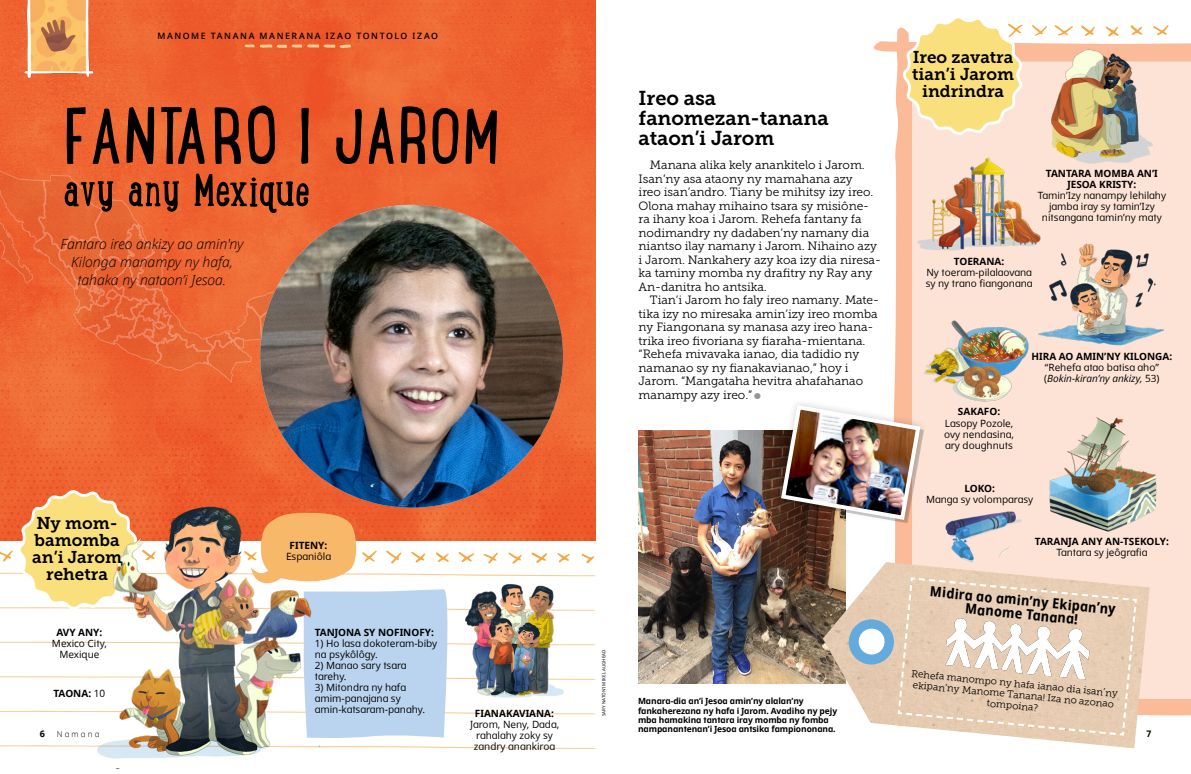
<style>
.page{position:relative;width:1191px;height:774px;background:#fff}
.page>*{position:absolute;margin:0;border:0;box-sizing:border-box;transform-origin:0 0}
.ARTCL_title_Lunchbox{font:85px "Lunch Box";color:#000}
.ARTCL_title_Lunchbox-2{font:50px "Lunch Box Slab";color:#000}
.TOPIC_title_Museo_20{font:20px/20px "Museo Slablds Lat 700";letter-spacing:-.005em;color:#000}
.TOPIC_title_Museo_17{font:17px/17px "Museo Slablds Lat 700";color:#000;text-align:center}
.t1{font:italic 300 14px/18px "Dots Solidlds Lat";color:#000;text-align:center}
.t2{font:700 14px/13.8px "Dots Solid Condlds Lat";color:#000;text-align:center}
.ARTCL_para_first_Mus{font:12px/13.5px "Museo Slablds Lat 300";letter-spacing:-.005em;color:#000}
.ARTCL_para_Museo{font:12px/13.5px "Museo Slablds Lat 300";letter-spacing:-.005em;color:#000}
.TOPIC-1_para_first_c{font:10px/11.1px "Dots Solidlds Lat";color:#000;text-align:center}
.TOPIC-1_para_flush_l{font:10px/11.1px "Dots Solidlds Lat";color:#000}
.t3{font:10px/11.1px "Museo Slablds Lat 300";color:#000;text-align:center}
.TOPIC-1_para_first_c-2{font:700 10px/11px "Dots Solidlds Lat";color:#000;text-align:center}
.TOPIC-1_para_flush_l-2{font:700 10px "Dots Solidlds Lat";color:#000}
.t4{font:700 9px "Dots Solidlds Lat";color:#000}
.t5{font:700 9px "Dots Solidlds Lat";color:#000;scale:.95 1}
.t6{font:600 8.8px "Dots Solidlds Lat";letter-spacing:.185em;color:#000}
.INFO_para_dots{font:700 8.5px/9.2px "Dots Solidlds Lat";letter-spacing:-.01em;color:#000}
.t7{font:300 8px "Dots Solidlds Lat";letter-spacing:.28em;color:#000}
.FIGimg-CRDT_para{font:4.5px "Dots Solidlds Lat";color:#000}
.s1{font-weight:700}
.s2{font-family:"Ding P Ilds Dpi";font-size:8.5px;color:#939598}
.s3{font-style:italic}
.s4{font-weight:400}
</style>
<div class="page">
<img style="left:0;top:0;width:595px;height:488px">
<svg style="left:873px;top:25px;width:318px;height:691px"></svg>
<div style="left:912px;top:62px;width:279px;height:637px;background:#fde3d5"></div>
<svg style="left:1054px;top:25px;width:19px;height:11px"></svg>
<svg style="left:1105px;top:27px;width:13px;height:9px"></svg>
<svg style="left:1081px;top:25px;width:14px;height:11px"></svg>
<svg style="left:1152px;top:25px;width:16px;height:10px"></svg>
<svg style="left:1130px;top:25px;width:12px;height:10px"></svg>
<svg style="left:1032px;top:25px;width:15px;height:11px"></svg>
<svg style="left:0;top:745px;width:595px;height:4px"></svg>
<img style="left:638px;top:431px;width:207px;height:253px">
<svg style="left:901px;top:18px;width:123px;height:119px;background:#fbe19d"></svg>
<img style="left:23px;top:0;width:71px;height:79px">
<img style="left:823px;top:562px;width:326px;height:186px">
<svg style="left:847px;top:577px;width:290px;height:159px;background:#e6d2be"></svg>
<svg style="left:244px;top:44px;width:107px;height:4px"></svg>
<svg style="left:0;top:162px;width:280px;height:220px;background:#ec6735"></svg>
<svg style="left:0;top:488px;width:595px;height:250px"></svg>
<img style="left:772px;top:396px;width:157px;height:133px">
<img style="left:94px;top:502px;width:225px;height:267px">
<img style="left:461px;top:557px;width:107px;height:149px">
<img style="left:260px;top:205px;width:303px;height:303px;border-radius:151px">
<img style="left:1049px;top:47px;width:105px;height:122px">
<img style="left:912px;top:153px;width:134px;height:105px">
<img style="left:1034px;top:235px;width:135px;height:116px">
<img style="left:920px;top:314px;width:114px;height:97px">
<img style="left:1045px;top:414px;width:113px;height:123px">
<img style="left:940px;top:506px;width:84px;height:63px">
<p class="t6" style="left:157px;top:29px;width:282px">MANOME TANANA MANERANA IZAO TONTOLO IZAO</p>
<p class="ARTCL_title_Lunchbox" style="left:63px;top:77px;width:438px">FANTARO I JAROM</p>
<p class="ARTCL_title_Lunchbox-2" style="left:63px;top:155px;width:248px">avy any Mexique</p>
<p class="t1" style="left:60px;top:235px;width:185px">Fantaro ireo ankizy ao amin'ny<br>Kilonga manampy ny hafa, tahaka ny nataon’i Jesoa.</p>
<p class="TOPIC_title_Museo_17" style="left:32px;top:513px;width:91px">Ny mom&shy;bamomba an’i Jarom rehetra</p>
<p class="TOPIC-1_para_first_c" style="left:286px;top:540px;width:47px"><span class="s1">FITENY:<br></span>Espaniôla</p>
<p class="TOPIC_title_Museo_20" style="left:638px;top:87px;width:191px">Ireo asa fanomezan-tanana ataon’i Jarom</p>
<p class="ARTCL_para_first_Mus" style="left:638px;top:158px;width:244px;text-indent:11px">Manana alika kely anankitelo i Jarom.<br>Isan’ny asa ataony ny mamahana azy<br>ireo isan’andro. Tiany be mihitsy izy ireo.<br>Olona mahay mihaino tsara sy misiône&shy;ra ihany koa i Jarom. Rehefa fantany fa nodimandry ny dadaben’ny namany dia niantso ilay namany i Jarom. Nihaino azy i Jarom. Nankahery azy koa izy dia niresa&shy;ka taminy momba ny drafitry ny Ray any An-danitra ho antsika.</p>
<p class="ARTCL_para_Museo" style="left:638px;top:293px;width:242px;text-indent:11px">Tian’i Jarom ho faly ireo namany. Mate&shy;tika izy no miresaka amin’izy ireo momba ny Fiangonana sy manasa azy ireo hana&shy;trika ireo fivoriana sy fiaraha-mientana. “Rehefa mivavaka ianao, dia tadidio ny namanao sy ny fianakavianao,” hoy i Jarom. “Mangataha hevitra ahafahanao manampy azy ireo.” <span class="s2">●</span></p>
<p class="TOPIC_title_Museo_17" style="left:912px;top:48px;width:104px">Ireo zavatra tian’i Jarom indrindra</p>
<p class="TOPIC-1_para_first_c" style="left:1037px;top:167px;width:130px"><span class="s1">TANTARA MOMBA AN’I<br>JESOA KRISTY:<br></span>Tamin’Izy nanampy lehilahy jamba iray sy tamin’Izy nitsangana tamin’ny maty</p>
<p class="TOPIC-1_para_first_c" style="left:925px;top:255px;width:108px"><span class="s1">TOERANA:<br></span>Ny toeram-pilalaovana sy ny trano fiangonana</p>
<p class="TOPIC-1_para_first_c" style="left:1031px;top:351px;width:142px"><span class="s1">HIRA AO AMIN’NY KILONGA: </span>“Rehefa atao batisa aho” (<span class="s3">Bokin-kiran’ny ankizy,</span> 53)</p>
<p class="TOPIC-1_para_first_c" style="left:944px;top:406px;width:71px"><span class="s1">SAKAFO:<br></span>Lasopy Pozole, ovy nendasina, ary doughnuts</p>
<p class="TOPIC-1_para_first_c" style="left:926px;top:483px;width:109px"><span class="s1">LOKO:<br></span>Manga sy volomparasy</p>
<p class="TOPIC-1_para_first_c-2" style="left:1035px;top:536px;width:135px">TARANJA ANY AN-TSEKOLY:<br><span class="s4">Tantara sy jeôgrafia</span></p>
<p class="t2" style="left:930px;top:585px;width:188px;rotate:5deg">Midira ao amin’ny Ekipan’ny<br>Manome Tanana!</p>
<p class="TOPIC-1_para_flush_l-2" style="left:315px;top:624px;width:121px">TANJONA SY NOFINOFY:</p>
<p class="TOPIC-1_para_flush_l" style="left:315px;top:638px;width:124px">1) Ho lasa dokoteram-biby na psykôlôgy.</p>
<p class="TOPIC-1_para_flush_l" style="left:315px;top:660px;width:93px">2) Manao sary tsara tarehy.</p>
<p class="TOPIC-1_para_flush_l" style="left:315px;top:682px;width:112px">3) Mitondra ny hafa amim-panajana sy amin-katsaram-panahy.</p>
<p class="TOPIC-1_para_first_c" style="left:52px;top:627px;width:56px"><span class="s1">AVY ANY:<br></span>Mexico City,<br>Mexique</p>
<p class="FIGimg-CRDT_para" style="left:600px;top:716px;width:68px;rotate:-90deg">SARY NATON’I MIKE LAUGHEAD</p>
<p class="t3" style="left:912px;top:666px;width:209px;rotate:6deg">Rehefa manompo ny hafa ianao dia isan’ny ekipan’ny Manome Tanana! Iza no azonao tompoina?</p>
<p class="TOPIC-1_para_first_c-2" style="left:54px;top:688px;width:53px">TAONA: <span class="s4">10</span></p>
<p class="INFO_para_dots" style="left:638px;top:697px;width:201px">Manara-dia an’i Jesoa amin’ny alalan’ny fankaherezana ny hafa i Jarom. Avadiho ny pejy mba hamakina tantara iray momba ny fomba nampanantenan’i Jesoa antsika fampiononana.</p>
<p class="TOPIC-1_para_first_c" style="left:470px;top:707px;width:91px"><span class="s1">FIANAKAVIANA:<br></span>Jarom, Neny, Dada, rahalahy zoky sy zandry anankiroa</p>
<p class="t4" style="left:40px;top:727px;width:7px">6</p>
<p class="t7" style="left:57px;top:728px;width:44px">Namana</p>
<p class="t5" style="left:1146px;top:727px;width:7px">7</p>
</div>
